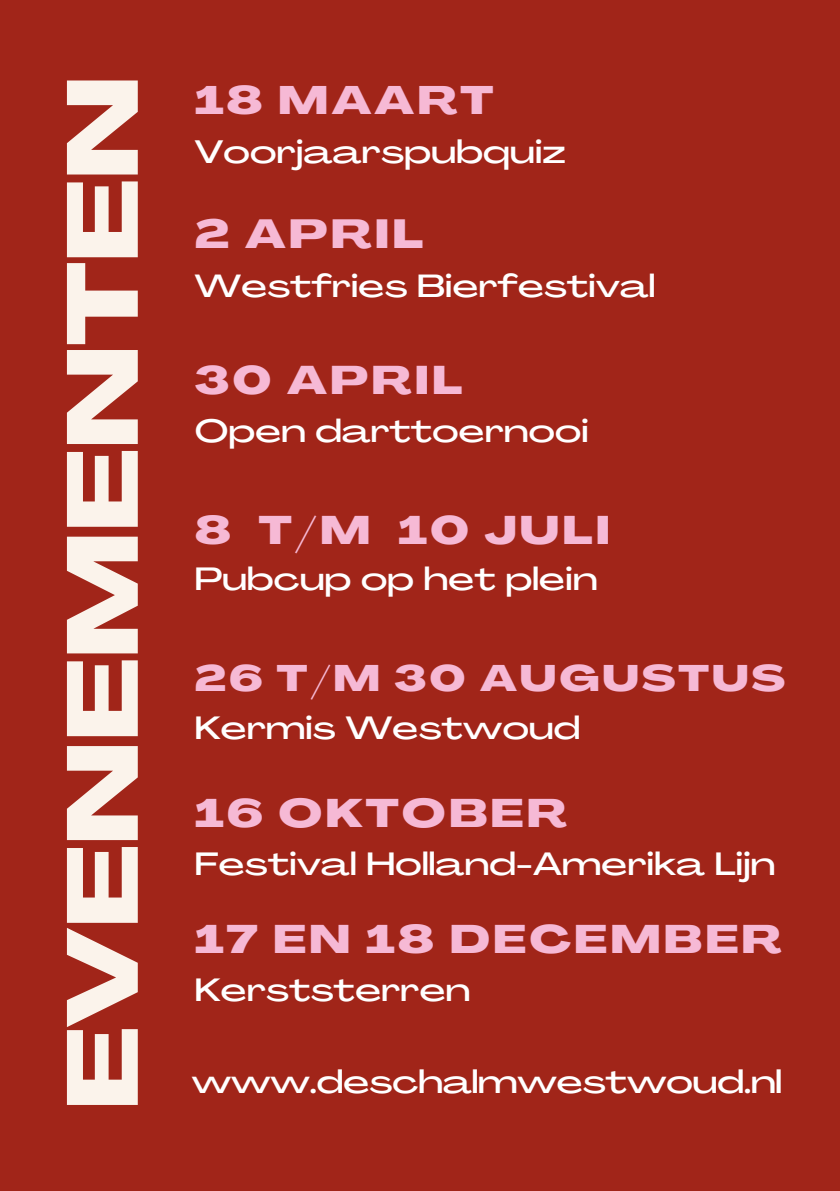
<style>
.page{position:relative;width:840px;height:1191px;background:#fff}
.page>*{position:absolute;margin:0;border:0;box-sizing:border-box;transform-origin:0 0}
.t1{font:800 98.8px "Agrandir Grand";color:#fbf3eb}
.t2{font:800 40px "Agrandir Grand";letter-spacing:.08em;color:#f6b9d5}
.t3{font:800 39.4px "Agrandir Grand";letter-spacing:.08em;color:#f6b9d5}
.t4{font:800 39.2px "Agrandir Grand";letter-spacing:.08em;color:#f6b9d5}
.t5{font:800 36.4px "Agrandir Grand";letter-spacing:.08em;color:#f6b9d5}
.t6{font:500 32px "Agrandir Grand";color:#fff}
.t7{font:500 31.8px "Agrandir Grand";letter-spacing:.01em;color:#fff}
.t8{font:500 31.6px "Agrandir Grand";letter-spacing:.01em;color:#fff}
</style>
<div class="page">
<div style="left:0;top:0;width:839px;height:1190px;background:#a12519"></div>
<h1 class="t1" style="left:40px;top:1109px;width:1035px;rotate:-90deg">EVENEMENTEN</h1>
<p class="t4" style="left:194px;top:76px;width:300px">18 MAART</p>
<p class="t6" style="left:194px;top:132px;width:372px">Voorjaarspubquiz</p>
<p class="t2" style="left:194px;top:209px;width:230px">2 APRIL</p>
<p class="t8" style="left:194px;top:267px;width:462px">Westfries Bierfestival</p>
<p class="t3" style="left:194px;top:354px;width:269px">30 APRIL</p>
<p class="t8" style="left:194px;top:411px;width:395px">Open darttoernooi</p>
<p class="t4" style="left:194px;top:505px;width:416px">8 T/M 10 JULI</p>
<p class="t7" style="left:194px;top:559px;width:404px">Pubcup op het plein</p>
<p class="t5" style="left:194px;top:655px;width:591px">26 T/M 30 AUGUSTUS</p>
<p class="t7" style="left:194px;top:708px;width:387px">Kermis Westwoud</p>
<p class="t4" style="left:194px;top:788px;width:373px">16 OKTOBER</p>
<p class="t7" style="left:194px;top:844px;width:581px">Festival Holland-Amerika Lijn</p>
<p class="t4" style="left:194px;top:914px;width:588px">17 EN 18 DECEMBER</p>
<p class="t7" style="left:194px;top:970px;width:277px">Kerststerren</p>
<p class="t6" style="left:192px;top:1062px;width:591px">www.deschalmwestwoud.nl</p>
</div>
